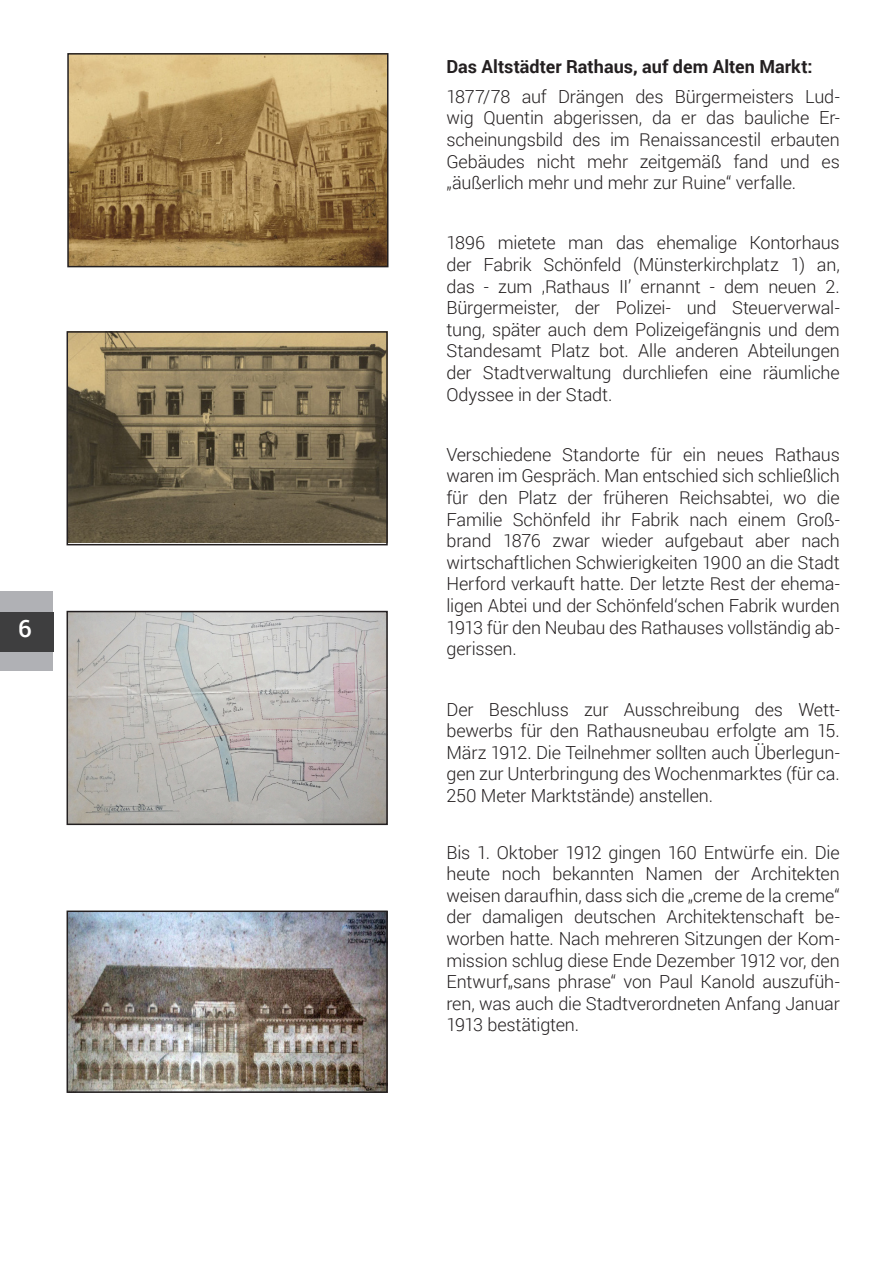
<style>
.page{position:relative;width:893px;height:1263px;background:#fff}
.page>*{position:absolute;margin:0;border:0;box-sizing:border-box;transform-origin:0 0}
.t1{font:500 24px "Roboto";color:#fff}
.Body_Text_Right_Just{font:300 18px/21.6px "Roboto";letter-spacing:-.01em;color:#231f20;text-align:justify}
.Body_Text_Right_Just-2{font:700 18px "Roboto";color:#231f20}
</style>
<div class="page">
<div style="left:0;top:592px;width:53px;height:79px;background:#b0b1b5"></div>
<div style="left:0;top:611px;width:53px;height:40px;background:#3e3e3f"></div>
<img style="left:70px;top:56px;width:315px;height:208px">
<div style="left:67px;top:53px;width:321px;height:214px;border:2px solid #231f20"></div>
<img style="left:70px;top:334px;width:315px;height:208px">
<div style="left:67px;top:331px;width:321px;height:214px;border:2px solid #231f20"></div>
<img style="left:70px;top:614px;width:315px;height:208px">
<div style="left:67px;top:611px;width:321px;height:214px;border:2px solid #231f20"></div>
<img style="left:70px;top:913px;width:315px;height:177px">
<div style="left:67px;top:910px;width:321px;height:183px;border:2px solid #231f20"></div>
<h1 class="t1" style="left:18px;top:612px;width:15px">6</h1>
<p class="Body_Text_Right_Just-2" style="left:446px;top:54px;width:368px">Das Altstädter Rathaus, auf dem Alten Markt:</p>
<p class="Body_Text_Right_Just" style="left:446px;top:85px;width:395px">1877/78 auf Drängen des Bürgermeisters Lud&shy;wig Quentin abgerissen, da er das bauliche Er&shy;scheinungsbild des im Renaissancestil erbauten Gebäudes nicht mehr zeitgemäß fand und es „äußerlich mehr und mehr zur Ruine“ verfalle.</p>
<p class="Body_Text_Right_Just" style="left:446px;top:232px;width:395px">1896 mietete man das ehemalige Kontorhaus der Fabrik Schönfeld (Münsterkirchplatz 1) an, das - zum ‚Rathaus II’ ernannt - dem neuen 2.<br>Bürgermeister, der Polizei- und Steuerverwal&shy;tung, später auch dem Polizeigefängnis und dem Standesamt Platz bot. Alle anderen Abteilungen der Stadtverwaltung durchliefen eine räumliche Odyssee in der Stadt.</p>
<p class="Body_Text_Right_Just" style="left:446px;top:443px;width:395px">Verschiedene Standorte für ein neues Rathaus waren im Gespräch. Man entschied sich schließlich für den Platz der früheren Reichsabtei, wo die Familie Schönfeld ihr Fabrik nach einem Groß&shy;brand 1876 zwar wieder aufgebaut aber nach wirtschaftlichen Schwierigkeiten 1900 an die Stadt Herford verkauft hatte. Der letzte Rest der ehema&shy;ligen Abtei und der Schönfeld‘schen Fabrik wurden 1913 für den Neubau des Rathauses vollständig ab&shy;gerissen.</p>
<p class="Body_Text_Right_Just" style="left:446px;top:698px;width:395px">Der Beschluss zur Ausschreibung des Wett&shy;bewerbs für den Rathausneubau erfolgte am 15.<br>März 1912. Die Teilnehmer sollten auch Überlegun&shy;gen zur Unterbringung des Wochenmarktes (für ca.<br>250 Meter Marktstände) anstellen.</p>
<p class="Body_Text_Right_Just" style="left:446px;top:841px;width:395px">Bis 1. Oktober 1912 gingen 160 Entwürfe ein. Die heute noch bekannten Namen der Architekten weisen daraufhin, dass sich die „creme de la creme“ der damaligen deutschen Architektenschaft be&shy;worben hatte. Nach mehreren Sitzungen der Kom&shy;mission schlug diese Ende Dezember 1912 vor, den Entwurf„sans phrase“ von Paul Kanold auszufüh&shy;ren, was auch die Stadtverordneten Anfang Januar 1913 bestätigten.</p>
</div>
